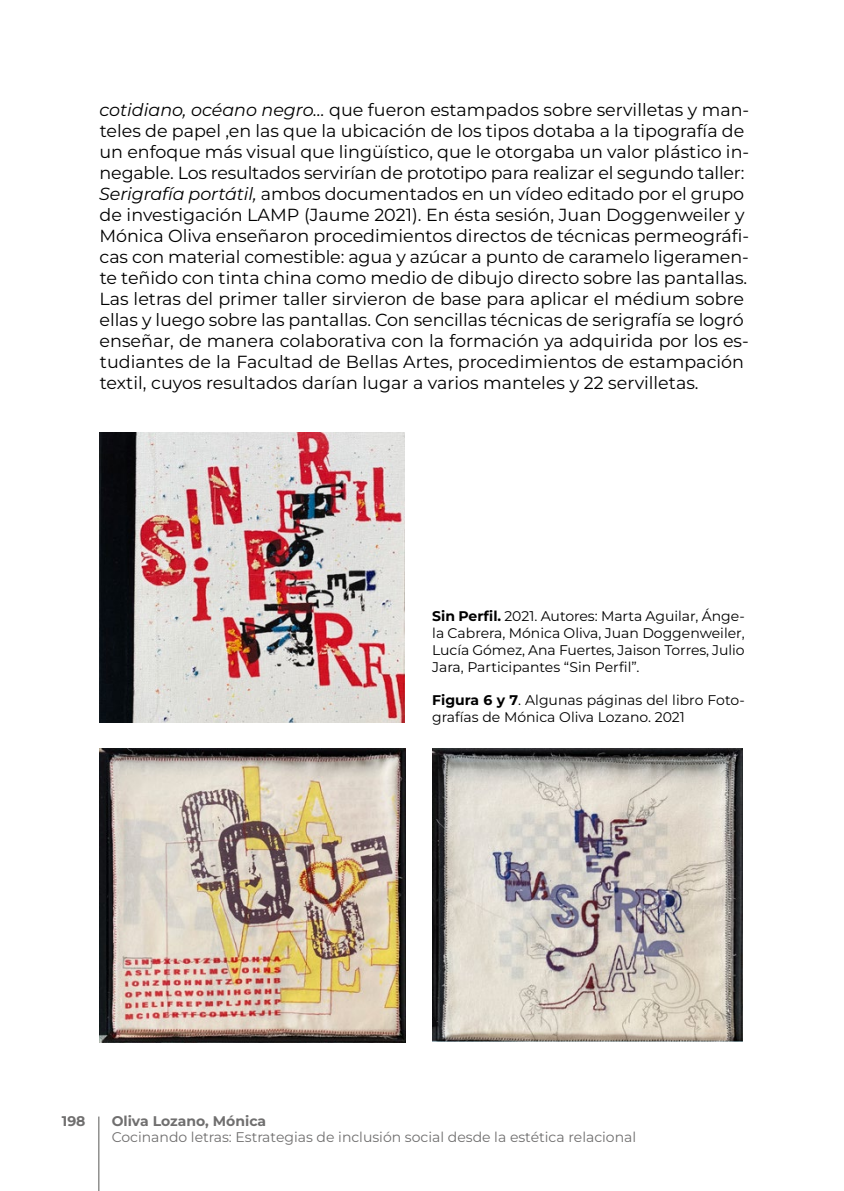
<style>
.page{position:relative;width:844px;height:1191px;background:#fff}
.page>*{position:absolute;margin:0;border:0;box-sizing:border-box;transform-origin:0 0}
.t1{font:17.5px/21px "Montserrat";color:#000}
.t2{font:14px/16.8px "Montserrat";color:#000;text-align:justify}
.t3{font:14px "Montserrat";color:#706f6f}
.t4{font:700 14px "Montserrat";color:#706f6f}
.s1{font-style:italic}
.s2{font-weight:700}
</style>
<div class="page">
<hr style="left:98px;top:1116px;width:1px;height:75px;background:#575756">
<img style="left:99px;top:433px;width:305px;height:290px">
<img style="left:99px;top:748px;width:306px;height:294px">
<img style="left:432px;top:748px;width:310px;height:293px">
<p class="t1" style="left:99px;top:99px;width:651px"><span class="s1">cotidiano, océano negro…</span> que fueron estampados sobre servilletas y man&shy;teles de papel ,en las que la ubicación de los tipos dotaba a la tipografía de un enfoque más visual que lingüístico, que le otorgaba un valor plástico in&shy;negable. Los resultados servirían de prototipo para realizar el segundo taller:<br><span class="s1">Serigrafía portátil,</span> ambos documentados en un vídeo editado por el grupo de investigación LAMP (Jaume 2021). En ésta sesión, Juan Doggenweiler y Mónica Oliva enseñaron procedimientos directos de técnicas permeográfi&shy;cas con material comestible: agua y azúcar a punto de caramelo ligeramen&shy;te teñido con tinta china como medio de dibujo directo sobre las pantallas.<br>Las letras del primer taller sirvieron de base para aplicar el médium sobre ellas y luego sobre las pantallas. Con sencillas técnicas de serigrafía se logró enseñar, de manera colaborativa con la formación ya adquirida por los es&shy;tudiantes de la Facultad de Bellas Artes, procedimientos de estampación textil, cuyos resultados darían lugar a varios manteles y 22 servilletas.</p>
<p class="t2" style="left:432px;top:607px;width:314px"><span class="s2">Sin Perfil.</span> 2021. Autores: Marta Aguilar, Ánge&shy;la Cabrera, Mónica Oliva, Juan Doggenweiler, Lucía Gómez, Ana Fuertes, Jaison Torres, Julio Jara, Participantes “Sin Perfil”.</p>
<p class="t2" style="left:432px;top:691px;width:314px"><span class="s2">Figura 6 y 7</span>. Algunas páginas del libro Foto&shy;grafías de Mónica Oliva Lozano. 2021</p>
<p class="t4" style="left:62px;top:1112px;width:25px">198</p>
<p class="t4" style="left:112px;top:1112px;width:156px">Oliva Lozano, Mónica</p>
<p class="t3" style="left:112px;top:1127px;width:526px">Cocinando letras: Estrategias de inclusión social desde la estética relacional</p>
</div>
